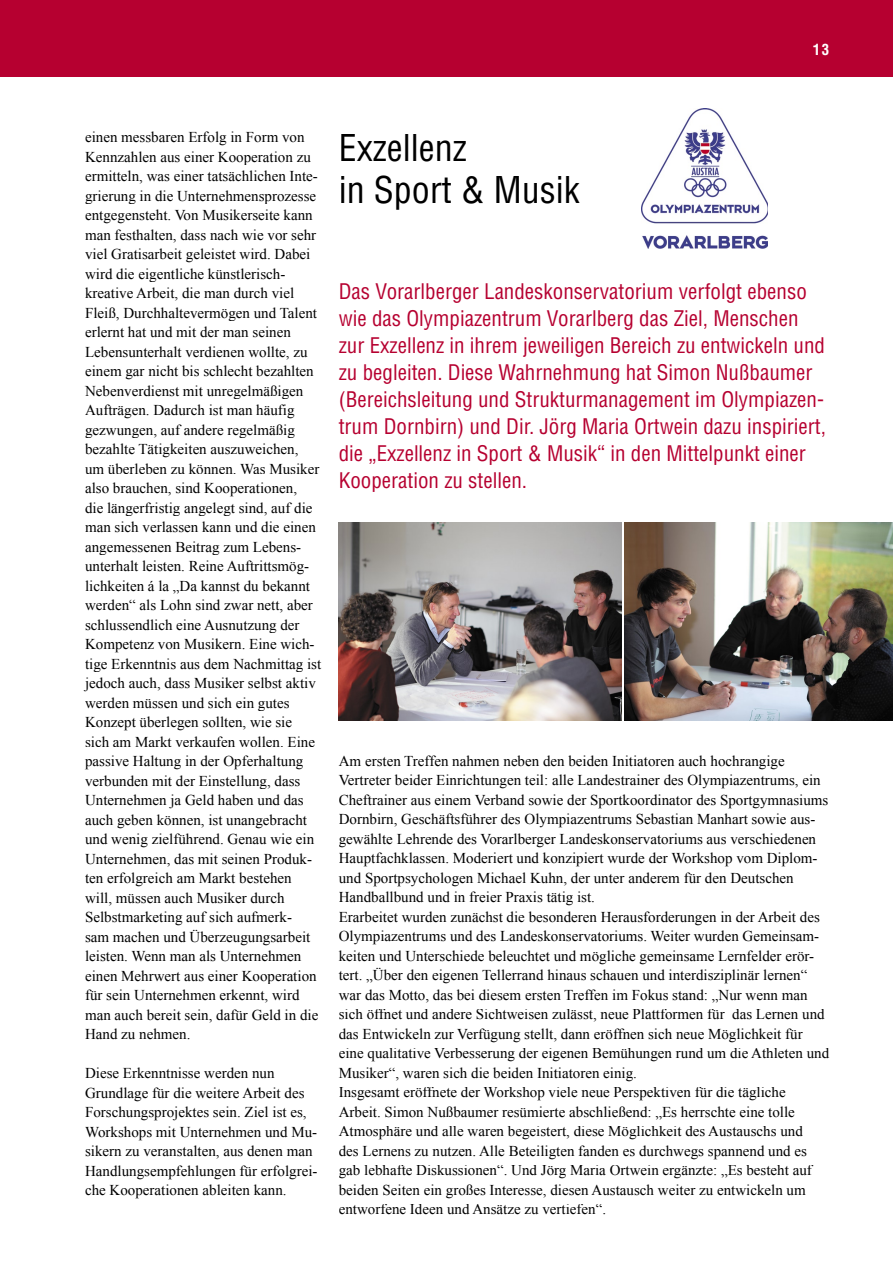
<style>
.page{position:relative;width:893px;height:1263px;background:#fff}
.page>*{position:absolute;margin:0;border:0;box-sizing:border-box;transform-origin:0 0}
.t1{font:condensed 36px/42px "Helvetica LT";color:#000}
.t2{font:condensed 21px/27px "Helvetica LT";color:#b60030}
.t3{font:15px/19.5px "Times New Roman";color:#000}
.t4{font:700 condensed 15px "Helvetica LT";color:#fff}
</style>
<div class="page">
<div style="left:0;top:0;width:893px;height:77px;background:#b60030"></div>
<img style="left:642px;top:108px;width:126px;height:141px">
<img style="left:339px;top:522px;width:282px;height:198px">
<img style="left:624px;top:522px;width:269px;height:198px">
<p class="t4" style="left:813px;top:40px;width:18px">13</p>
<p class="t3" style="left:85px;top:127px;width:238px">einen messbaren Erfolg in Form von Kennzahlen aus einer Kooperation zu ermitteln, was einer tatsächlichen Inte&shy;grierung in die Unternehmensprozesse entgegensteht. Von Musikerseite kann man festhalten, dass nach wie vor sehr viel Gratisarbeit geleistet wird. Dabei wird die eigentliche künstlerisch&shy;kreative Arbeit, die man durch viel Fleiß, Durchhaltevermögen und Talent erlernt hat und mit der man seinen Lebensunterhalt verdienen wollte, zu einem gar nicht bis schlecht bezahlten Nebenverdienst mit unregelmäßigen Aufträgen. Dadurch ist man häufig gezwungen, auf andere regelmäßig bezahlte Tätigkeiten auszuweichen, um überleben zu können. Was Musiker also brauchen, sind Kooperationen,<br>die längerfristig angelegt sind, auf die man sich verlassen kann und die einen angemessenen Beitrag zum Lebens&shy;unterhalt leisten. Reine Auftrittsmög&shy;lichkeiten á la „Da kannst du bekannt werden“ als Lohn sind zwar nett, aber schlussendlich eine Ausnutzung der Kompetenz von Musikern. Eine wich&shy;tige Erkenntnis aus dem Nachmittag ist jedoch auch, dass Musiker selbst aktiv werden müssen und sich ein gutes Konzept überlegen sollten, wie sie<br>sich am Markt verkaufen wollen. Eine passive Haltung in der Opferhaltung verbunden mit der Einstellung, dass Unternehmen ja Geld haben und das auch geben können, ist unangebracht und wenig zielführend. Genau wie ein Unternehmen, das mit seinen Produk&shy;ten erfolgreich am Markt bestehen will, müssen auch Musiker durch Selbstmarketing auf sich aufmerk-<br>sam machen und Überzeugungsarbeit leisten. Wenn man als Unternehmen einen Mehrwert aus einer Kooperation für sein Unternehmen erkennt, wird man auch bereit sein, dafür Geld in die Hand zu nehmen.</p>
<p class="t3" style="left:85px;top:1063px;width:234px">Diese Erkenntnisse werden nun Grundlage für die weitere Arbeit des Forschungsprojektes sein. Ziel ist es, Workshops mit Unternehmen und Mu&shy;sikern zu veranstalten, aus denen man Handlungsempfehlungen für erfolgrei&shy;che Kooperationen ableiten kann.</p>
<h1 class="t1" style="left:339px;top:126px;width:242px">Exzellenz<br>in Sport &amp; Musik</h1>
<p class="t2" style="left:339px;top:278px;width:489px">Das Vorarlberger Landeskonservatorium verfolgt ebenso wie das Olympiazentrum Vorarlberg das Ziel, Menschen zur Exzellenz in ihrem jeweiligen Bereich zu entwickeln und zu begleiten. Diese Wahrnehmung hat Simon Nußbaumer (Bereichsleitung und Strukturmanagement im Olympiazen&shy;trum Dornbirn) und Dir. Jörg Maria Ortwein dazu inspiriert, die „Exzellenz in Sport &amp; Musik“ in den Mittelpunkt einer Kooperation zu stellen.</p>
<p class="t3" style="left:339px;top:751px;width:492px">Am ersten Treffen nahmen neben den beiden Initiatoren auch hochrangige Vertreter beider Einrichtungen teil: alle Landestrainer des Olympiazentrums, ein Cheftrainer aus einem Verband sowie der Sportkoordinator des Sportgymnasiums Dornbirn, Geschäftsführer des Olympiazentrums Sebastian Manhart sowie aus&shy;gewählte Lehrende des Vorarlberger Landeskonservatoriums aus verschiedenen Hauptfachklassen. Moderiert und konzipiert wurde der Workshop vom Diplom&shy;und Sportpsychologen Michael Kuhn, der unter anderem für den Deutschen Handballbund und in freier Praxis tätig ist.<br>Erarbeitet wurden zunächst die besonderen Herausforderungen in der Arbeit des Olympiazentrums und des Landeskonservatoriums. Weiter wurden Gemeinsam&shy;keiten und Unterschiede beleuchtet und mögliche gemeinsame Lernfelder erör&shy;tert. „Über den eigenen Tellerrand hinaus schauen und interdisziplinär lernen“ war das Motto, das bei diesem ersten Treffen im Fokus stand: „Nur wenn man sich öffnet und andere Sichtweisen zulässt, neue Plattformen für das Lernen und das Entwickeln zur Verfügung stellt, dann eröffnen sich neue Möglichkeit für eine qualitative Verbesserung der eigenen Bemühungen rund um die Athleten und Musiker“, waren sich die beiden Initiatoren einig.<br>Insgesamt eröffnete der Workshop viele neue Perspektiven für die tägliche Arbeit. Simon Nußbaumer resümierte abschließend: „Es herrschte eine tolle Atmosphäre und alle waren begeistert, diese Möglichkeit des Austauschs und<br>des Lernens zu nutzen. Alle Beteiligten fanden es durchwegs spannend und es gab lebhafte Diskussionen“. Und Jörg Maria Ortwein ergänzte: „Es besteht auf beiden Seiten ein großes Interesse, diesen Austausch weiter zu entwickeln um entworfene Ideen und Ansätze zu vertiefen“.</p>
</div>
